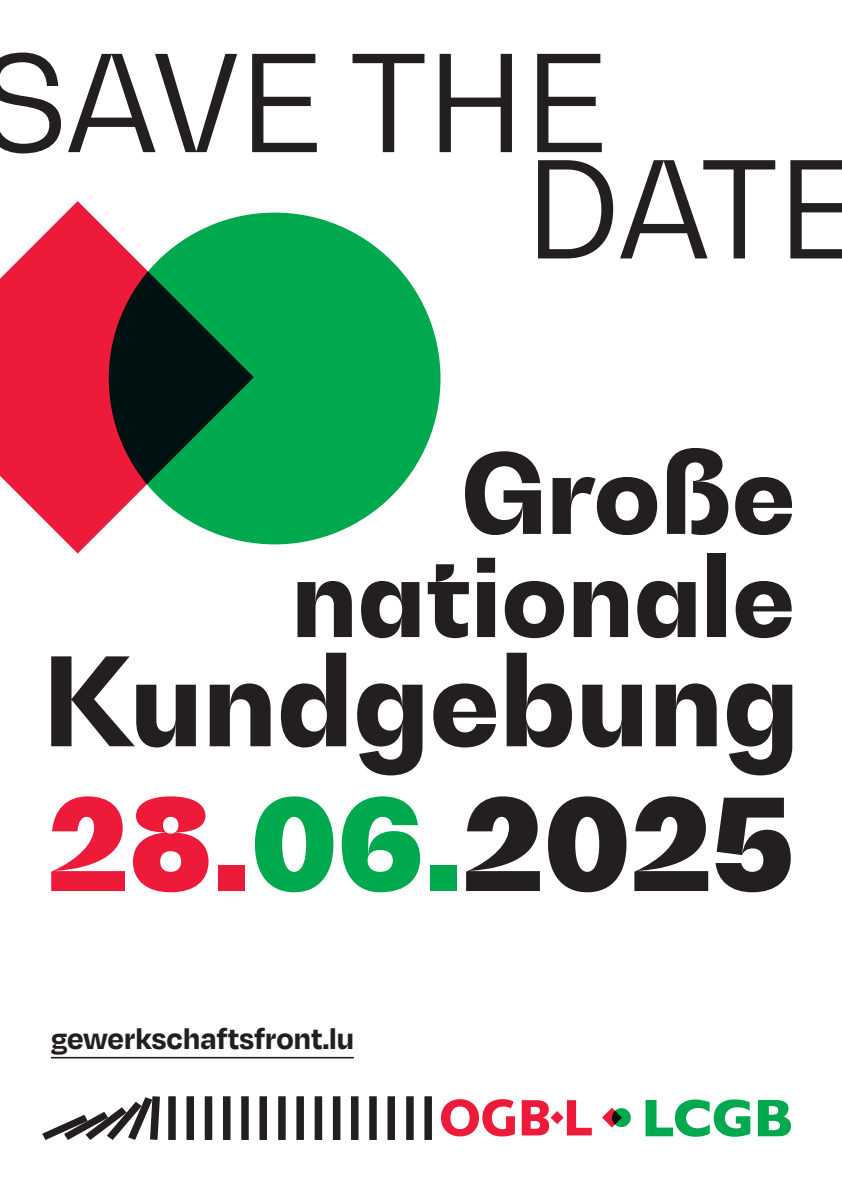
<style>
.page{position:relative;width:842px;height:1191px;background:#fff}
.page>*{position:absolute;margin:0;border:0;box-sizing:border-box;transform-origin:0 0}
.t1{font:132.7px "Bw Gradual";letter-spacing:-.005em;color:#231f20}
.t2{font:900 126.1px "Bw Gradual";color:#231f20}
.t3{font:800 121.4px "Bw Gradual";color:#231f20}
.t4{font:800 110.2px "Bw Gradual";color:#231f20}
.t5{font:800 108.4px "Bw Gradual";color:#231f20}
.t6{font:700 32.3px "Degular";color:#231f20}
.s1{color:#ed1a3a}
.s2{color:#00a94e}
</style>
<div class="page">
<div style="left:109px;top:213px;width:331px;height:331px;background:#00a94e;border-radius:50%"></div>
<svg style="left:0;top:201px;width:254px;height:352px"></svg>
<svg style="left:602px;top:1107px;width:16px;height:20px"></svg>
<svg style="left:612px;top:1108px;width:19px;height:19px"></svg>
<svg style="left:441px;top:1099px;width:74px;height:37px"></svg>
<svg style="left:522px;top:1100px;width:70px;height:35px"></svg>
<svg style="left:645px;top:1099px;width:105px;height:37px"></svg>
<svg style="left:758px;top:1100px;width:33px;height:36px"></svg>
<svg style="left:42px;top:1096px;width:118px;height:43px"></svg>
<div style="left:186px;top:1096px;width:8px;height:44px;background:#231f20"></div>
<div style="left:205px;top:1096px;width:7px;height:44px;background:#231f20"></div>
<div style="left:278px;top:1096px;width:8px;height:44px;background:#231f20"></div>
<div style="left:406px;top:1096px;width:8px;height:44px;background:#231f20"></div>
<div style="left:223px;top:1096px;width:7px;height:44px;background:#231f20"></div>
<div style="left:351px;top:1096px;width:7px;height:44px;background:#231f20"></div>
<div style="left:296px;top:1096px;width:8px;height:44px;background:#231f20"></div>
<div style="left:424px;top:1096px;width:8px;height:44px;background:#231f20"></div>
<div style="left:241px;top:1096px;width:8px;height:44px;background:#231f20"></div>
<div style="left:369px;top:1096px;width:8px;height:44px;background:#231f20"></div>
<div style="left:315px;top:1096px;width:7px;height:44px;background:#231f20"></div>
<div style="left:259px;top:1096px;width:8px;height:44px;background:#231f20"></div>
<div style="left:387px;top:1096px;width:8px;height:44px;background:#231f20"></div>
<div style="left:333px;top:1096px;width:7px;height:44px;background:#231f20"></div>
<div style="left:168px;top:1096px;width:8px;height:44px;background:#231f20"></div>
<hr style="left:51px;top:1056px;width:303px;height:2px;background:#231f20">
<p class="t1" style="left:-21px;top:17px;width:630px">SAVE THE</p>
<p class="t1" style="left:525px;top:123px;width:337px">DATE</p>
<h3 class="t4" style="left:461px;top:420px;width:336px">Große</h3>
<h3 class="t5" style="left:291px;top:525px;width:505px">nationale</h3>
<h3 class="t3" style="left:42px;top:620px;width:758px">Kundgebung</h3>
<p class="t2" style="left:47px;top:759px;width:748px"><span class="s1">28.</span><span class="s2">06.</span>2025</p>
<p class="t6" style="left:51px;top:1018px;width:304px">gewerkschaftsfront.lu</p>
</div>
